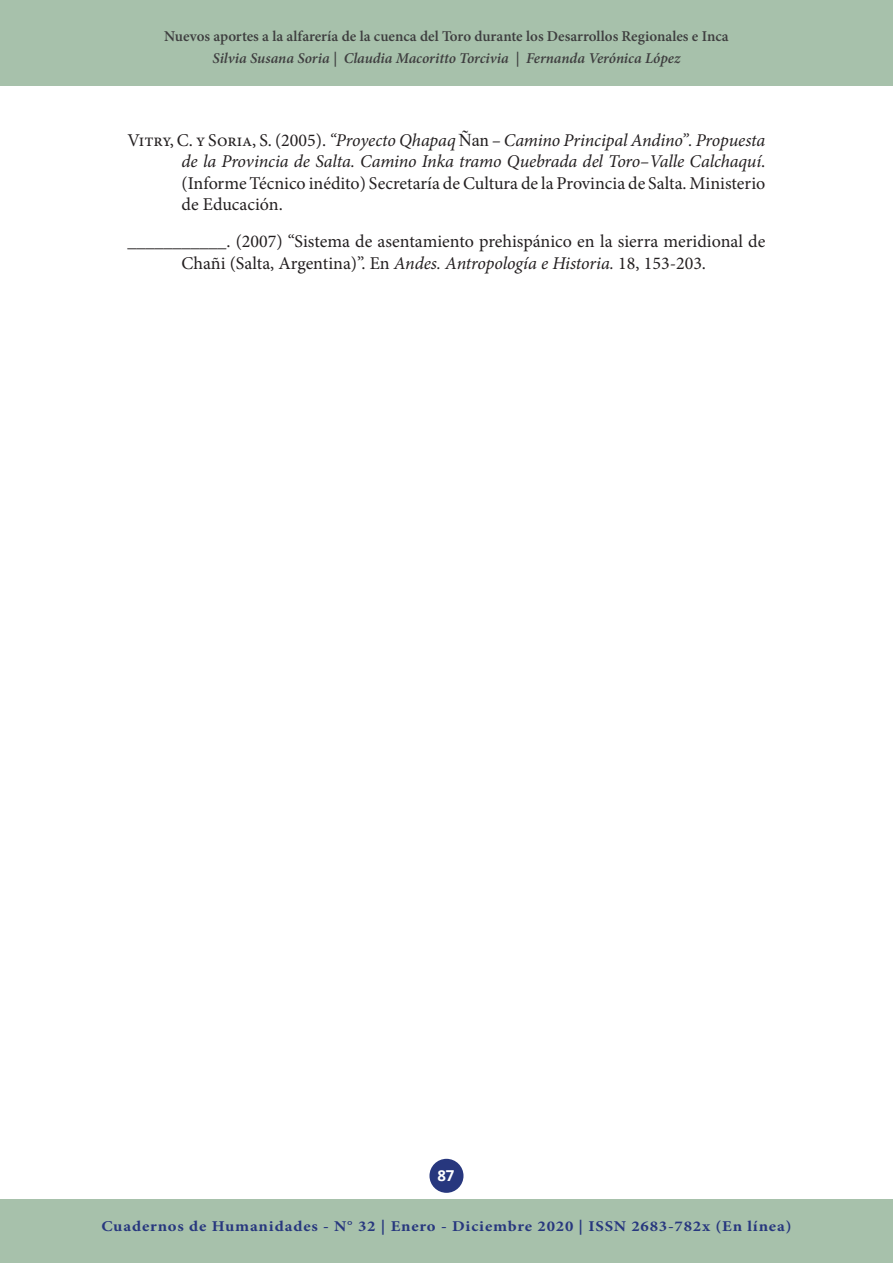
<style>
.page{position:relative;width:893px;height:1263px;background:#fff}
.page>*{position:absolute;margin:0;border:0;box-sizing:border-box;transform-origin:0 0}
.t1{font:italic 18px/21.6px "Minion Pro";letter-spacing:-.01em;color:#231f20;text-align:justify}
.t2{font:18px/21.6px "Minion Pro";color:#231f20;text-align:center}
.t3{font:600 15px "Minion Pro";color:#3e3e3f}
.t4{font:700 15px "Minion Pro";letter-spacing:.05em;color:#27377e;scale:1.11 1}
.t5{font:italic 600 15px "Minion Pro";letter-spacing:-.005em;color:#3e3e3f}
.t6{font:700 15px "Open Sans";color:#fff}
.s1{font-style:normal}
.s2{font-family:"Times New Roman";font-style:normal}
.s3{font-style:italic}
</style>
<div class="page">
<div style="left:429px;top:1159px;width:34px;height:34px;background:#27377e;border-radius:50%"></div>
<div style="left:0;top:0;width:893px;height:85px;background:#a7c1ab"></div>
<div style="left:0;top:1199px;width:893px;height:64px;background:#a7c1ab"></div>
<p class="t3" style="left:164px;top:26px;width:566px">Nuevos aportes a la alfarería de la cuenca del Toro durante los Desarrollos Regionales e Inca</p>
<p class="t5" style="left:213px;top:48px;width:469px">Silvia Susana Soria | Claudia Macoritto Torcivia | Fernanda Verónica López</p>
<p class="t1" style="left:182px;top:129px;width:585px;text-indent:-54px"><span class="s1">Vitry, C. y Soria, S. (2005).</span> “Proyecto Qhapaq <span class="s2">Ñan</span> – Camino Principal Andino”. Propuesta de la Provincia de Salta. Camino Inka tramo Quebrada del Toro–Valle Calchaquí<span class="s1">. (Informe Técnico inédito) Secretaría de Cultura de la Provincia de Salta. Ministerio de Educación.</span></p>
<p class="t2" style="left:128px;top:231px;width:639px">___________. (2007) “Sistema de asentamiento prehispánico en la sierra meridional de<br>Chañi (Salta, Argentina)”. En <span class="s3">Andes. Antropología e Historia.</span> 18, 153-203.</p>
<p class="t6" style="left:437px;top:1165px;width:19px">87</p>
<p class="t4" style="left:101px;top:1216px;width:623px">Cuadernos de Humanidades - N° 32 | Enero - Diciembre 2020 | ISSN 2683-782x (En línea)</p>
</div>
